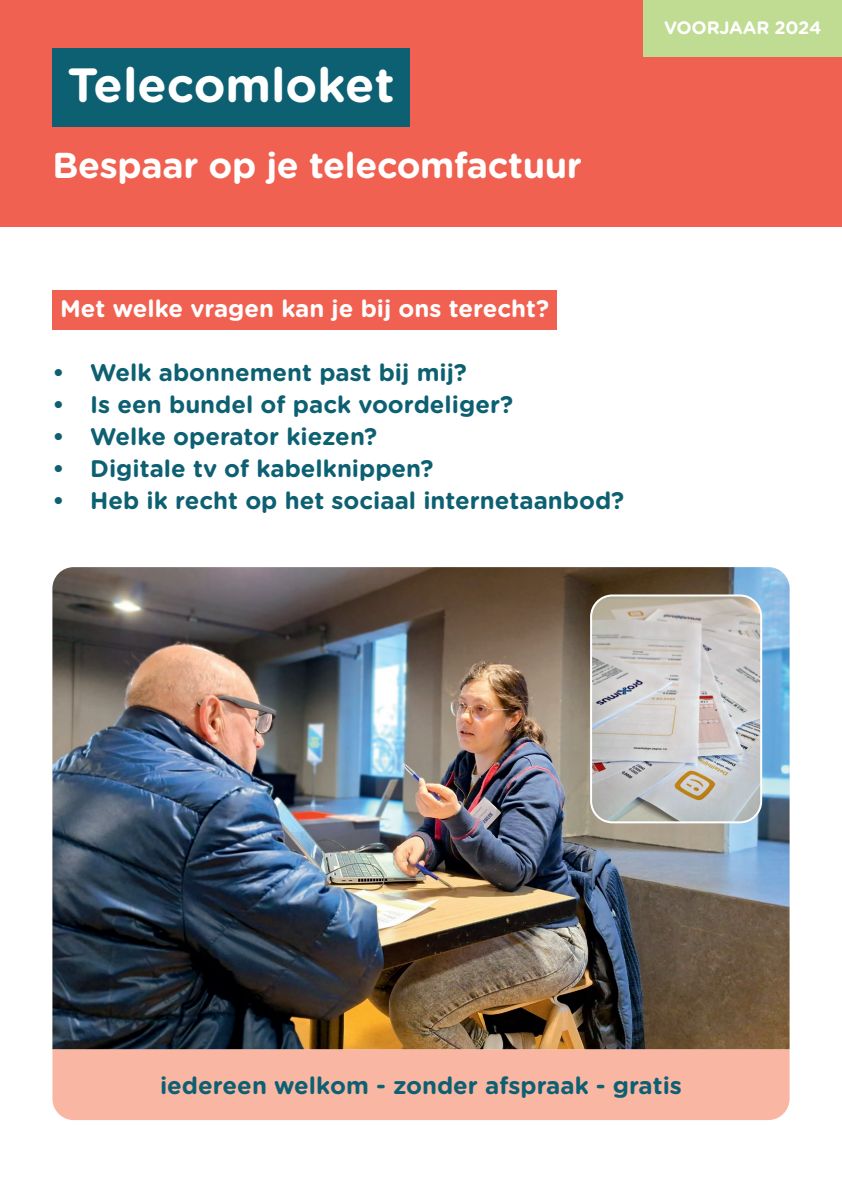
<style>
.page{position:relative;width:842px;height:1191px;background:#fff}
.page>*{position:absolute;margin:0;border:0;box-sizing:border-box;transform-origin:0 0}
.t1{font:700 48px "Gotham Rounded";color:#fff}
.t2{font:700 36px "Gotham Rounded";letter-spacing:-.01em;color:#fff}
.t3{font:700 24px "Gotham Rounded";color:#0d6072}
.t4{font:700 24px "Gotham Rounded";color:#fff}
.t5{font:700 18px "Gotham Rounded";letter-spacing:-.015em;color:#fff}
</style>
<div class="page">
<div style="left:0;top:0;width:842px;height:227px;background:#f16152"></div>
<div style="left:52px;top:290px;width:505px;height:39px;background:#f16152"></div>
<div style="left:643px;top:0;width:199px;height:57px;background:#bfdc92"></div>
<div style="left:52px;top:567px;width:737px;height:553px;background:#f9b6a3;border-radius:21px"></div>
<img style="left:52px;top:567px;width:737px;height:482px">
<div style="left:52px;top:49px;width:358px;height:78px;background:#0d6072"></div>
<img style="left:591px;top:595px;width:170px;height:227px">
<div style="left:590px;top:594px;width:172px;height:229px;border:2px solid #fff;border-radius:21px"></div>
<h1 class="t1" style="left:68px;top:50px;width:329px">Telecomloket</h1>
<h2 class="t2" style="left:52px;top:138px;width:531px">Bespaar op je telecomfactuur</h2>
<p class="t5" style="left:664px;top:15px;width:159px">VOORJAAR 2024</p>
<p class="t4" style="left:60px;top:291px;width:491px">Met welke vragen kan je bij ons terecht?</p>
<p class="t3" style="left:52px;top:355px;width:416px">• Welk abonnement past bij mij?</p>
<p class="t3" style="left:52px;top:387px;width:462px">• Is een bundel of pack voordeliger?</p>
<p class="t3" style="left:52px;top:419px;width:326px">• Welke operator kiezen?</p>
<p class="t3" style="left:52px;top:451px;width:383px">• Digitale tv of kabelknippen?</p>
<p class="t3" style="left:52px;top:483px;width:573px">• Heb ik recht op het sociaal internetaanbod?</p>
<p class="t3" style="left:160px;top:1068px;width:523px">iedereen welkom - zonder afspraak - gratis</p>
</div>
